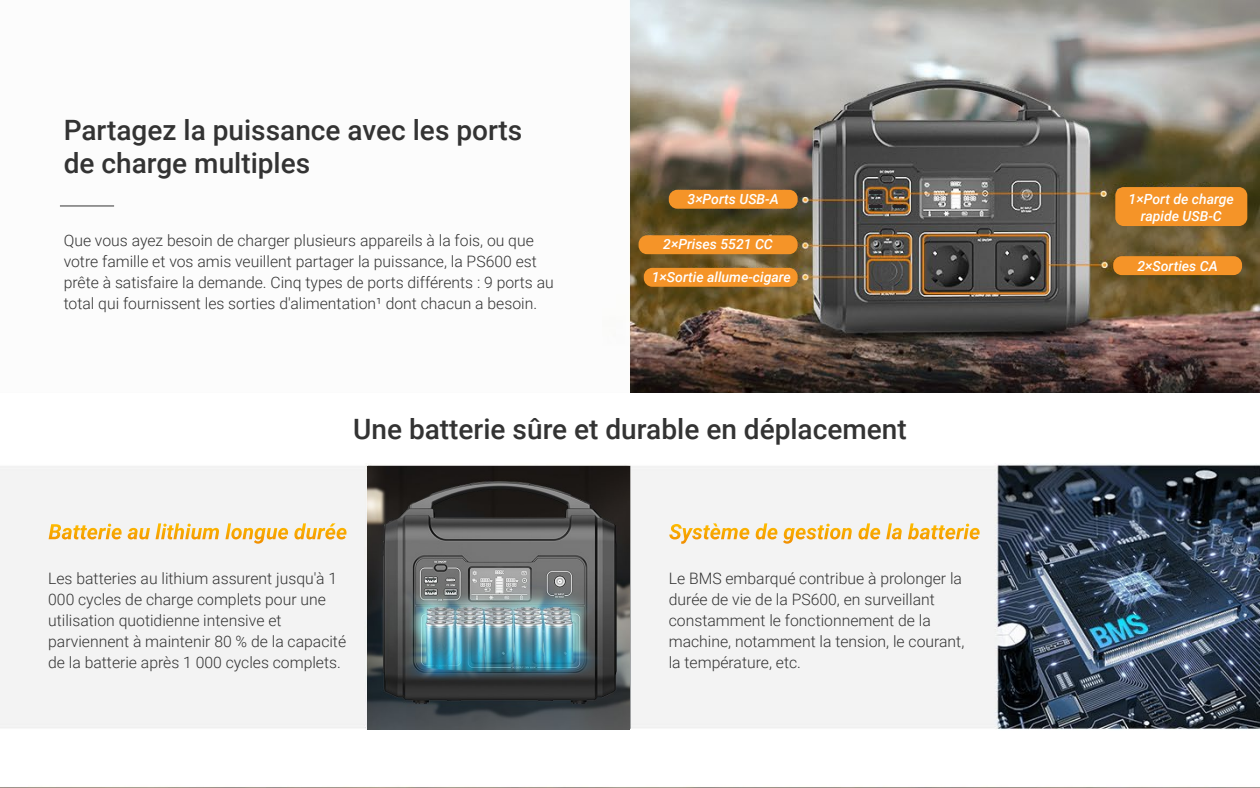
<style>
.page{position:relative;width:1260px;height:788px;background:#fff}
.page>*{position:absolute;margin:0;border:0;box-sizing:border-box;transform-origin:0 0}
.t1{font:500 28px/33.6px "Roboto";color:#333}
.t2{font:300 15.75px/21px "Roboto";color:#333}
.t3{font:italic 500 14px/16.8px "Roboto";color:#fff;text-align:center}
</style>
<div class="page">
<img style="left:0;top:0;width:1260px;height:788px">
<img style="left:0;top:394px;width:1260px;height:393px">
<img style="left:367px;top:466px;width:263px;height:263px">
<svg style="left:870px;top:191px;width:12px;height:2px"></svg>
<svg style="left:870px;top:205px;width:12px;height:2px"></svg>
<svg style="left:893px;top:205px;width:13px;height:2px"></svg>
<hr style="left:60px;top:205px;width:54px;height:1px;background:#333">
<div style="left:669px;top:190px;width:129px;height:19px;background:#f59428;border-radius:9px"></div>
<div style="left:1115px;top:187px;width:132px;height:39px;background:#f59428;border-radius:9px"></div>
<div style="left:639px;top:235px;width:159px;height:19px;background:#f59428;border-radius:9px"></div>
<div style="left:644px;top:268px;width:154px;height:19px;background:#f59428;border-radius:9px"></div>
<div style="left:1113px;top:256px;width:129px;height:19px;background:#f59428;border-radius:9px"></div>
<svg style="left:49px;top:523px;width:73px;height:16px"></svg>
<svg style="left:128px;top:528px;width:22px;height:11px"></svg>
<svg style="left:156px;top:523px;width:63px;height:16px"></svg>
<svg style="left:225px;top:523px;width:63px;height:20px"></svg>
<svg style="left:294px;top:523px;width:53px;height:16px"></svg>
<svg style="left:669px;top:523px;width:81px;height:20px"></svg>
<svg style="left:756px;top:523px;width:96px;height:20px"></svg>
<svg style="left:858px;top:523px;width:22px;height:16px"></svg>
<svg style="left:886px;top:523px;width:16px;height:16px"></svg>
<svg style="left:908px;top:523px;width:72px;height:16px"></svg>
<h1 class="t1" style="left:64px;top:112px;width:460px">Partagez la puissance avec les ports de charge multiples</h1>
<p class="t2" style="left:64px;top:229px;width:492px">Que vous ayez besoin de charger plusieurs appareils à la fois, ou que votre famille et vos amis veuillent partager la puissance, la PS600 est prête à satisfaire la demande. Cinq types de ports différents : 9 ports au total qui fournissent les sorties d'alimentation¹ dont chacun a besoin.</p>
<p class="t3" style="left:688px;top:190px;width:93px">3×Ports USB-A</p>
<p class="t3" style="left:663px;top:235px;width:111px">2×Prises 5521 CC</p>
<p class="t3" style="left:652px;top:268px;width:141px">1×Sortie allume-cigare</p>
<h1 class="t1" style="left:353px;top:411px;width:555px">Une batterie sûre et durable en déplacement</h1>
<p class="t2" style="left:48px;top:567px;width:299px">Les batteries au lithium assurent jusqu'à 1<br>000 cycles de charge complets pour une utilisation quotidienne intensive et parviennent à maintenir 80 % de la capacité de la batterie après 1 000 cycles complets.</p>
<p class="t2" style="left:669px;top:567px;width:297px">Le BMS embarqué contribue à prolonger la durée de vie de la PS600, en surveillant constamment le fonctionnement de la machine, notamment la tension, le courant, la température, etc.</p>
<p class="t3" style="left:1129px;top:190px;width:107px">1×Port de charge rapide USB-C</p>
<p class="t3" style="left:1137px;top:257px;width:82px">2×Sorties CA</p>
</div>
